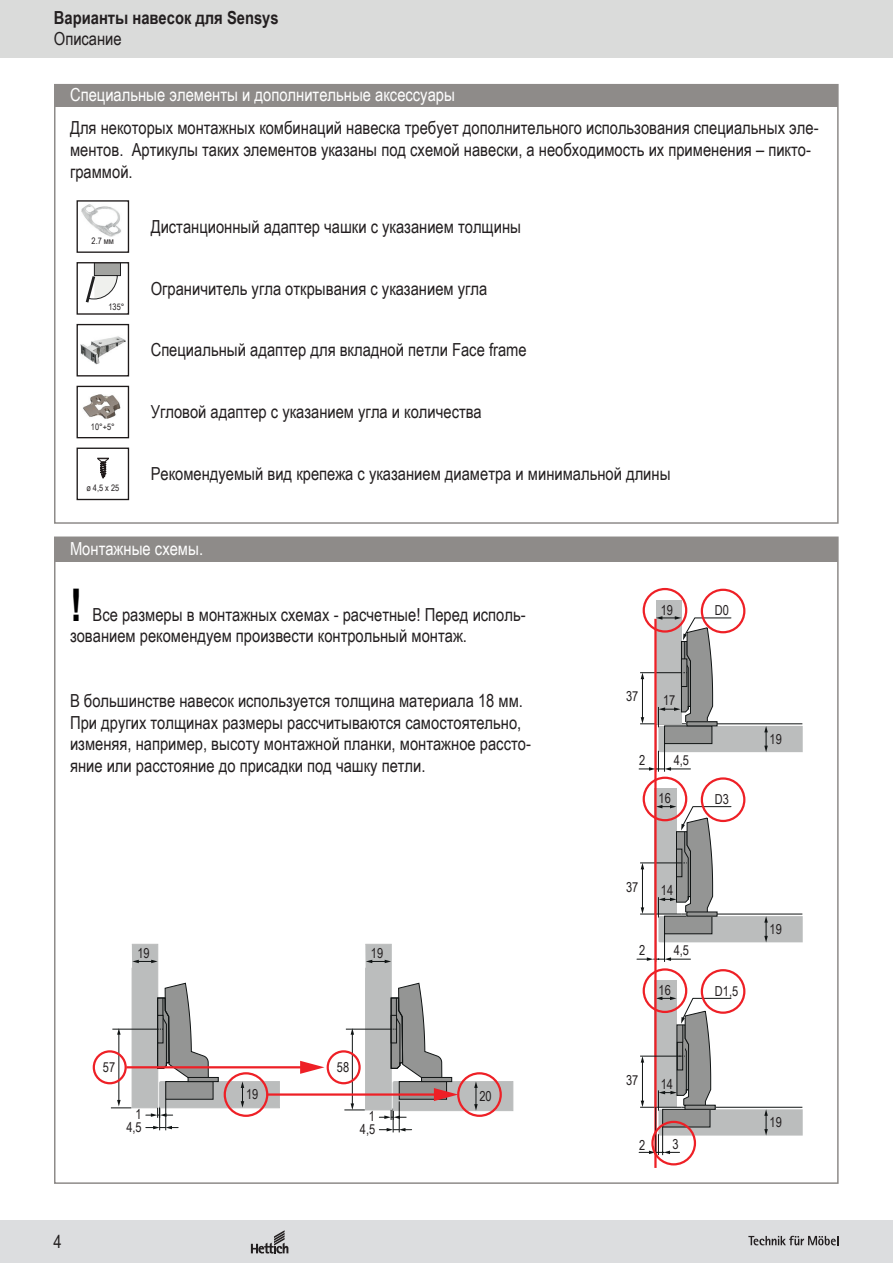
<style>
.page{position:relative;width:893px;height:1263px;background:#fff}
.page>*{position:absolute;margin:0;border:0;box-sizing:border-box;transform-origin:0 0}
.t1{font:700 45px "Arial Narrow";color:#000001}
.t2{font:18px/21.6px "Arial Narrow";color:#231f20}
.t3{font:18px "Arial Narrow";color:#fff}
.t4{font:700 18px "Arial Narrow";color:#231f20}
.t5{font:13.8px/12.9px "Arial Narrow";color:#231f20;text-align:right}
.t6{font:9px "Arial Narrow";color:#231f20}
</style>
<div class="page">
<div style="left:0;top:1220px;width:893px;height:43px;background:#dcdddf"></div>
<div style="left:0;top:0;width:893px;height:57px;background:#dadbda"></div>
<svg style="left:251px;top:1230px;width:37px;height:23px"></svg>
<svg style="left:748px;top:1236px;width:90px;height:9px"></svg>
<div style="left:55px;top:85px;width:782px;height:21px;background:#8e8b89"></div>
<div style="left:55px;top:537px;width:782px;height:25px;background:#8e8b89"></div>
<div style="left:54px;top:84px;width:785px;height:440px;border:2px solid #8e8b89"></div>
<svg style="left:92px;top:943px;width:421px;height:189px"></svg>
<svg style="left:639px;top:672px;width:164px;height:98px"></svg>
<svg style="left:637px;top:862px;width:166px;height:98px"></svg>
<hr style="left:654px;top:619px;width:3px;height:549px;background:#ee2026">
<svg style="left:639px;top:1055px;width:164px;height:98px"></svg>
<svg style="left:641px;top:587px;width:106px;height:579px"></svg>
<svg style="left:85px;top:264px;width:36px;height:39px"></svg>
<div style="left:77px;top:262px;width:52px;height:53px;border:1px solid #1e1a1a"></div>
<svg style="left:97px;top:458px;width:12px;height:20px"></svg>
<div style="left:77px;top:448px;width:52px;height:52px;border:1px solid #1e1a1a"></div>
<div style="left:77px;top:386px;width:52px;height:52px;border:1px solid #1e1a1a"></div>
<img style="left:83px;top:394px;width:38px;height:25px">
<div style="left:77px;top:200px;width:52px;height:53px;border:1px solid #1e1a1a"></div>
<img style="left:81px;top:204px;width:40px;height:33px">
<div style="left:77px;top:324px;width:52px;height:52px;border:1px solid #1e1a1a"></div>
<img style="left:80px;top:336px;width:46px;height:29px">
<p class="t4" style="left:54px;top:4px;width:226px">Варианты навесок для Sensys</p>
<p class="t2" style="left:54px;top:28px;width:69px">Описание</p>
<p class="t3" style="left:70px;top:81px;width:387px">Специальные элементы и дополнительные аксессуары</p>
<p class="t2" style="left:70px;top:117px;width:750px">Для некоторых монтажных комбинаций навеска требует дополнительного использования специальных эле&shy;ментов. Артикулы таких элементов указаны под схемой навески, а необходимость их применения – пикто&shy;граммой.</p>
<p class="t6" style="left:92px;top:234px;width:24px">2.7 мм</p>
<p class="t6" style="left:109px;top:300px;width:17px">135°</p>
<p class="t6" style="left:91px;top:420px;width:25px">10°+5°</p>
<p class="t6" style="left:86px;top:481px;width:34px">ø 4,5 x 25</p>
<p class="t2" style="left:151px;top:215px;width:372px">Дистанционный адаптер чашки с указанием толщины</p>
<p class="t2" style="left:151px;top:277px;width:338px">Ограничитель угла открывания с указанием угла</p>
<p class="t2" style="left:151px;top:339px;width:378px">Специальный адаптер для вкладной петли Face frame</p>
<p class="t2" style="left:151px;top:400px;width:333px">Угловой адаптер с указанием угла и количества</p>
<p class="t2" style="left:151px;top:462px;width:521px">Рекомендуемый вид крепежа с указанием диаметра и минимальной длины</p>
<p class="t3" style="left:70px;top:536px;width:135px">Монтажные схемы.</p>
<p class="t1" style="left:70px;top:571px;width:14px">!</p>
<p class="t2" style="left:70px;top:603px;width:457px;text-indent:23px">Все размеры в монтажных схемах - расчетные! Перед исполь&shy;зованием рекомендуем произвести контрольный монтаж.</p>
<p class="t2" style="left:70px;top:689px;width:462px">В большинстве навесок используется толщина материала 18 мм.<br>При других толщинах размеры рассчитываются самостоятельно, изменяя, например, высоту монтажной планки, монтажное рассто&shy;яние или расстояние до присадки под чашку петли.</p>
<p class="t2" style="left:54px;top:1230px;width:10px">4</p>
<p class="t5" style="left:137px;top:946px;width:14px">19</p>
<p class="t5" style="left:103px;top:1060px;width:14px">57</p>
<p class="t5" style="left:126px;top:1107px;width:17px">1<br>4,5</p>
<p class="t5" style="left:246px;top:1087px;width:14px">19</p>
<p class="t5" style="left:371px;top:946px;width:14px">19</p>
<p class="t5" style="left:337px;top:1060px;width:14px">58</p>
<p class="t5" style="left:360px;top:1109px;width:17px">1<br>4,5</p>
<p class="t5" style="left:479px;top:1089px;width:14px">20</p>
<p class="t5" style="left:661px;top:603px;width:14px">19</p>
<p class="t5" style="left:715px;top:603px;width:16px">D0</p>
<p class="t5" style="left:626px;top:689px;width:14px">37</p>
<p class="t5" style="left:663px;top:693px;width:14px">17</p>
<p class="t5" style="left:770px;top:732px;width:14px">19</p>
<p class="t5" style="left:639px;top:753px;width:8px">2</p>
<p class="t5" style="left:674px;top:753px;width:17px">4,5</p>
<p class="t5" style="left:659px;top:791px;width:14px">16</p>
<p class="t5" style="left:715px;top:792px;width:16px">D3</p>
<p class="t5" style="left:626px;top:880px;width:14px">37</p>
<p class="t5" style="left:661px;top:883px;width:14px">14</p>
<p class="t5" style="left:770px;top:922px;width:14px">19</p>
<p class="t5" style="left:639px;top:943px;width:8px">2</p>
<p class="t5" style="left:674px;top:943px;width:17px">4,5</p>
<p class="t5" style="left:659px;top:983px;width:14px">16</p>
<p class="t5" style="left:715px;top:984px;width:25px">D1,5</p>
<p class="t5" style="left:626px;top:1073px;width:14px">37</p>
<p class="t5" style="left:661px;top:1077px;width:14px">14</p>
<p class="t5" style="left:770px;top:1115px;width:14px">19</p>
<p class="t5" style="left:639px;top:1138px;width:8px">2</p>
<p class="t5" style="left:673px;top:1137px;width:8px">3</p>
</div>
